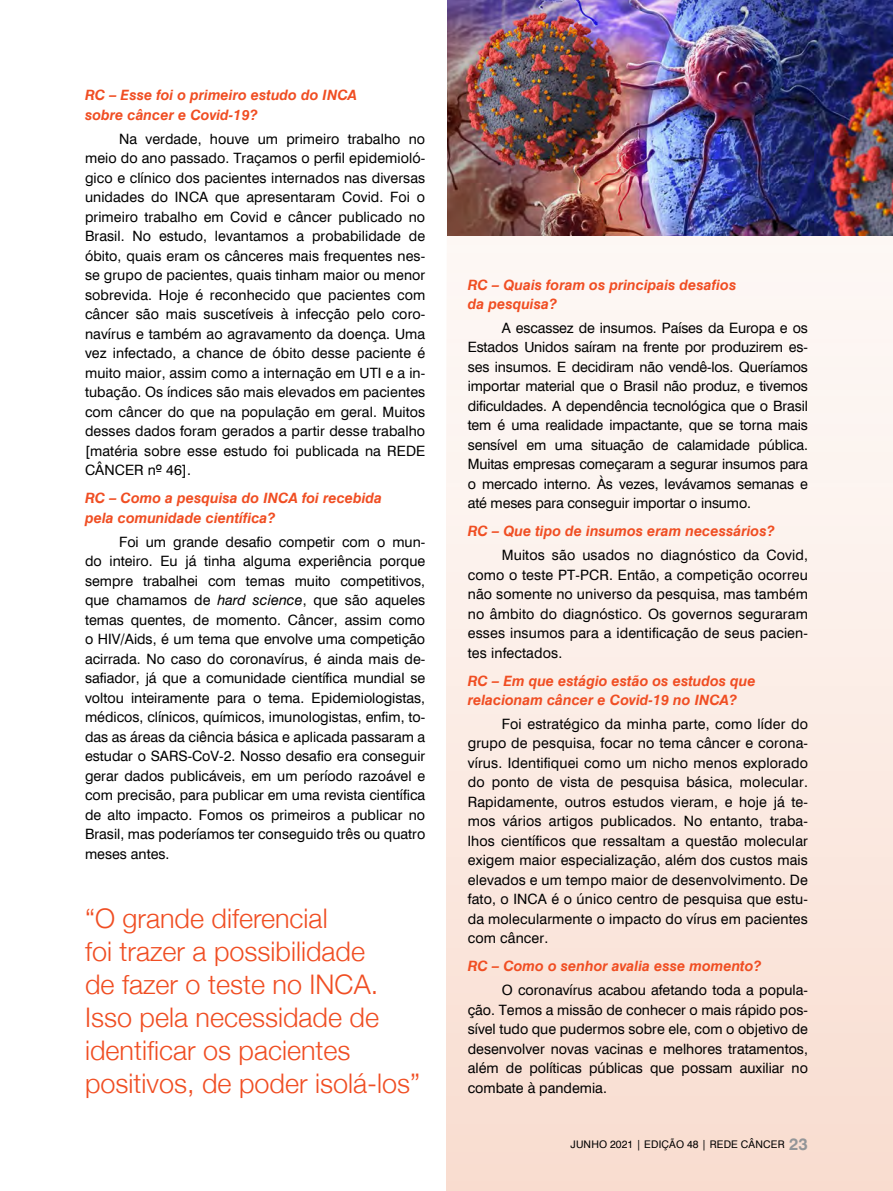
<style>
.page{position:relative;width:893px;height:1191px;background:#fff}
.page>*{position:absolute;margin:0;border:0;box-sizing:border-box;transform-origin:0 0}
.t1{font:300 27px/33px "Helvetica Neue";color:#f04e23}
.t2{font:14.25px/19.5px "Swiss 721 BT";letter-spacing:.005em;color:#000;text-align:justify}
.t3{font:italic 700 14.25px/19.5px "Swiss 721 BT";color:#f04e23}
.t4{font:10.5px "Swiss 721 BT";letter-spacing:.015em;color:#000}
.s1{font-style:italic}
.s2{font-weight:700;font-size:16.5px;color:#939598}
</style>
<div class="page">
<svg style="left:446px;top:396px;width:447px;height:795px;background:#fae7df"></svg>
<div style="left:447px;top:0;width:446px;height:510px;background:#fdf5f2"></div>
<img style="left:447px;top:0;width:446px;height:235px">
<p class="t3" style="left:85px;top:85px;width:274px">RC – Esse foi o primeiro estudo do INCA sobre câncer e Covid-19?</p>
<p class="t2" style="left:85px;top:129px;width:342px;text-indent:34px">Na verdade, houve um primeiro trabalho no meio do ano passado. Traçamos o perfil epidemioló&shy;gico e clínico dos pacientes internados nas diversas unidades do INCA que apresentaram Covid. Foi o primeiro trabalho em Covid e câncer publicado no Brasil. No estudo, levantamos a probabilidade de óbito, quais eram os cânceres mais frequentes nes&shy;se grupo de pacientes, quais tinham maior ou menor sobrevida. Hoje é reconhecido que pacientes com câncer são mais suscetíveis à infecção pelo coro&shy;navírus e também ao agravamento da doença. Uma vez infectado, a chance de óbito desse paciente é muito maior, assim como a internação em UTI e a in&shy;tubação. Os índices são mais elevados em pacientes com câncer do que na população em geral. Muitos desses dados foram gerados a partir desse trabalho [matéria sobre esse estudo foi publicada na REDE CÂNCER nº 46].</p>
<p class="t3" style="left:85px;top:488px;width:299px">RC – Como a pesquisa do INCA foi recebida pela comunidade científica?</p>
<p class="t2" style="left:85px;top:531px;width:342px;text-indent:34px">Foi um grande desafio competir com o mun&shy;do inteiro. Eu já tinha alguma experiência porque sempre trabalhei com temas muito competitivos, que chamamos de <span class="s1">hard science</span>, que são aqueles temas quentes, de momento. Câncer, assim como o HIV/Aids, é um tema que envolve uma competição acirrada. No caso do coronavírus, é ainda mais de&shy;safiador, já que a comunidade científica mundial se voltou inteiramente para o tema. Epidemiologistas, médicos, clínicos, químicos, imunologistas, enfim, to&shy;das as áreas da ciência básica e aplicada passaram a estudar o SARS-CoV-2. Nosso desafio era conseguir gerar dados publicáveis, em um período razoável e com precisão, para publicar em uma revista científica de alto impacto. Fomos os primeiros a publicar no Brasil, mas poderíamos ter conseguido três ou quatro meses antes.</p>
<h1 class="t1" style="left:85px;top:900px;width:337px">“O grande diferencial<br>foi trazer a possibilidade<br>de fazer o teste no INCA.<br>Isso pela necessidade de identificar os pacientes positivos, de poder isolá-los”</h1>
<p class="t3" style="left:468px;top:275px;width:270px">RC – Quais foram os principais desafios da pesquisa?</p>
<p class="t2" style="left:468px;top:318px;width:342px;text-indent:34px">A escassez de insumos. Países da Europa e os Estados Unidos saíram na frente por produzirem es&shy;ses insumos. E decidiram não vendê-los. Queríamos importar material que o Brasil não produz, e tivemos dificuldades. A dependência tecnológica que o Brasil tem é uma realidade impactante, que se torna mais sensível em uma situação de calamidade pública.<br>Muitas empresas começaram a segurar insumos para o mercado interno. Às vezes, levávamos semanas e até meses para conseguir importar o insumo.</p>
<p class="t3" style="left:468px;top:521px;width:308px">RC – Que tipo de insumos eram necessários?</p>
<p class="t2" style="left:468px;top:545px;width:342px;text-indent:34px">Muitos são usados no diagnóstico da Covid, como o teste PT-PCR. Então, a competição ocorreu não somente no universo da pesquisa, mas também no âmbito do diagnóstico. Os governos seguraram esses insumos para a identificação de seus pacien&shy;tes infectados.</p>
<p class="t3" style="left:468px;top:671px;width:290px">RC – Em que estágio estão os estudos que relacionam câncer e Covid-19 no INCA?</p>
<p class="t2" style="left:468px;top:714px;width:342px;text-indent:34px">Foi estratégico da minha parte, como líder do grupo de pesquisa, focar no tema câncer e corona&shy;vírus. Identifiquei como um nicho menos explorado do ponto de vista de pesquisa básica, molecular.<br>Rapidamente, outros estudos vieram, e hoje já te&shy;mos vários artigos publicados. No entanto, traba&shy;lhos científicos que ressaltam a questão molecular exigem maior especialização, além dos custos mais elevados e um tempo maior de desenvolvimento. De fato, o INCA é o único centro de pesquisa que estu&shy;da molecularmente o impacto do vírus em pacientes com câncer.</p>
<p class="t3" style="left:468px;top:956px;width:295px">RC – Como o senhor avalia esse momento?</p>
<p class="t2" style="left:468px;top:980px;width:342px;text-indent:34px">O coronavírus acabou afetando toda a popula&shy;ção. Temos a missão de conhecer o mais rápido pos&shy;sível tudo que pudermos sobre ele, com o objetivo de desenvolver novas vacinas e melhores tratamentos, além de políticas públicas que possam auxiliar no combate à pandemia.</p>
<p class="t4" style="left:571px;top:1138px;width:239px">JUNHO 2021 | EDIÇÃO 48 | REDE CÂNCER <span class="s2">23</span></p>
</div>
